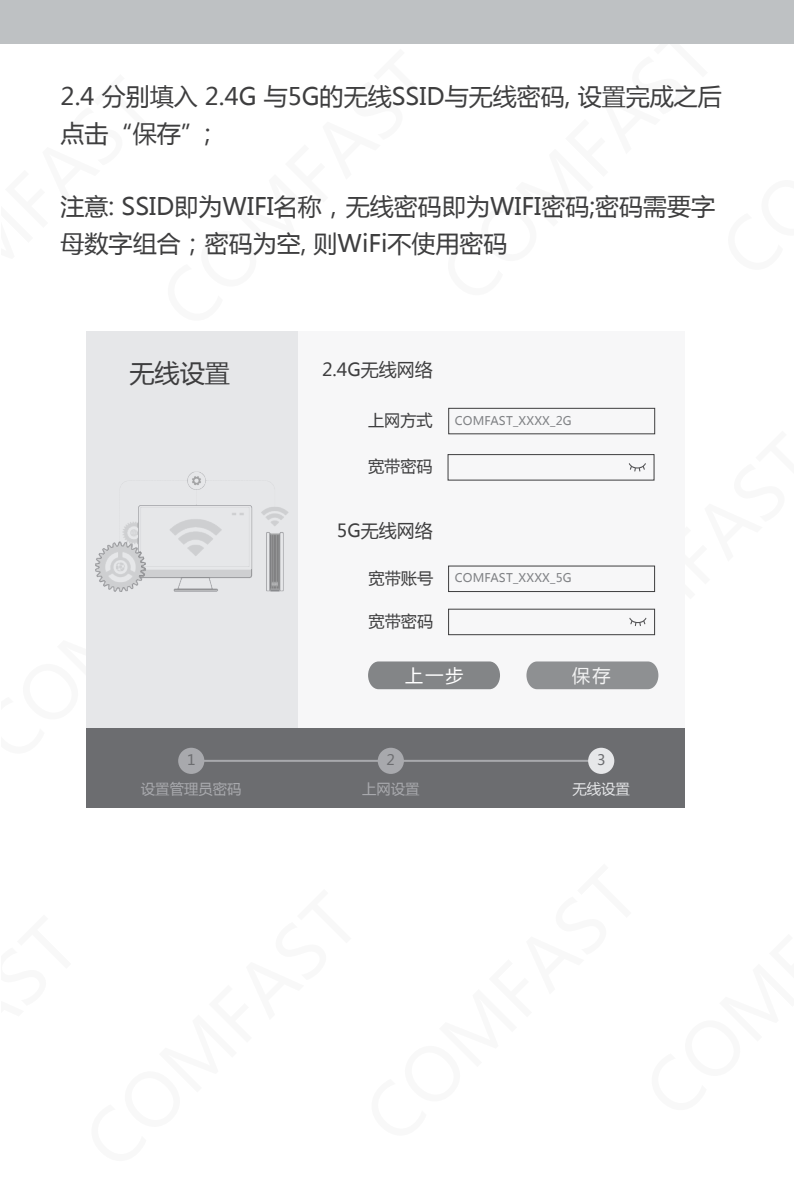
<style>
.page{position:relative;width:794px;height:1191px;background:#fff}
.page>*{position:absolute;margin:0;border:0;box-sizing:border-box;transform-origin:0 0}
.t1{font:25.2px "Microsoft Ya Hei";color:#3e3e3f}
.t2{font:24px/36.8px "Microsoft Ya Hei";color:#3e3e3f}
.t3{font:18px "Microsoft Ya Hei";color:#3e3e3f}
.t4{font:18px "Microsoft Ya Hei";color:#fff}
.t5{font:16px "Microsoft Ya Hei";color:#3e3e3f}
.t6{font:14.4px "Microsoft Ya Hei";color:#a8a9ad}
.t7{font:14.4px "Microsoft Ya Hei";color:#e6e7e9}
.t8{font:14.4px "Microsoft Ya Hei";color:#6c6d70}
.t9{font:12px "Microsoft Ya Hei";letter-spacing:.02em;color:#808285}
</style>
<div class="page">
<div style="left:0;top:0;width:794px;height:44px;background:#bec1c3"></div>
<div style="left:86px;top:331px;width:212px;height:401px;background:#e6e7e9"></div>
<div style="left:298px;top:331px;width:386px;height:401px;background:#f7f7f8"></div>
<svg style="left:368px;top:661px;width:132px;height:28px;background:#888a8c"></svg>
<svg style="left:526px;top:661px;width:132px;height:28px;background:#939597"></svg>
<img style="left:95px;top:471px;width:193px;height:121px">
<div style="left:86px;top:728px;width:598px;height:80px;background:#6c6d70"></div>
<div style="left:448px;top:408px;width:207px;height:26px;border:1px solid #3e3e3f"></div>
<div style="left:447px;top:454px;width:207px;height:26px;border:1px solid #3e3e3f"></div>
<svg style="left:629px;top:463px;width:17px;height:8px"></svg>
<div style="left:448px;top:565px;width:207px;height:27px;border:1px solid #3e3e3f"></div>
<div style="left:448px;top:608px;width:207px;height:27px;border:1px solid #3e3e3f"></div>
<svg style="left:629px;top:617px;width:17px;height:9px"></svg>
<hr style="left:198px;top:760px;width:403px;height:2px;background:#a8a9ad">
<div style="left:178px;top:747px;width:26px;height:27px;background:#a8a9ad;border-radius:50%"></div>
<div style="left:378px;top:747px;width:26px;height:27px;background:#a8a9ad;border-radius:50%"></div>
<div style="left:588px;top:747px;width:26px;height:27px;background:#e6e7e9;border-radius:50%"></div>
<p class="t2" style="left:61px;top:77px;width:662px">2.4 分别填入 2.4G 与5G的无线SSID与无线密码, 设置完成之后点击“保存”;</p>
<p class="t2" style="left:61px;top:188px;width:656px">注意: SSID即为WIFI名称，无线密码即为WIFI密码;密码需要字母数字组合；密码为空, 则WiFi不使用密码</p>
<p class="t1" style="left:129px;top:356px;width:102px">无线设置</p>
<p class="t3" style="left:322px;top:357px;width:112px">2.4G无线网络</p>
<p class="t5" style="left:368px;top:409px;width:66px">上网方式</p>
<p class="t9" style="left:455px;top:412px;width:118px">COMFAST_XXXX_2G</p>
<p class="t5" style="left:368px;top:455px;width:66px">宽带密码</p>
<p class="t3" style="left:337px;top:518px;width:97px">5G无线网络</p>
<p class="t5" style="left:368px;top:567px;width:66px">宽带账号</p>
<p class="t9" style="left:455px;top:569px;width:118px">COMFAST_XXXX_5G</p>
<p class="t5" style="left:368px;top:610px;width:66px">宽带密码</p>
<p class="t4" style="left:405px;top:663px;width:60px">上一步</p>
<p class="t4" style="left:572px;top:663px;width:40px">保存</p>
<p class="t8" style="left:187px;top:750px;width:10px">1</p>
<p class="t8" style="left:386px;top:750px;width:10px">2</p>
<p class="t8" style="left:597px;top:750px;width:10px">3</p>
<p class="t6" style="left:141px;top:779px;width:102px">设置管理员密码</p>
<p class="t6" style="left:362px;top:779px;width:59px">上网设置</p>
<p class="t7" style="left:572px;top:779px;width:59px">无线设置</p>
</div>
